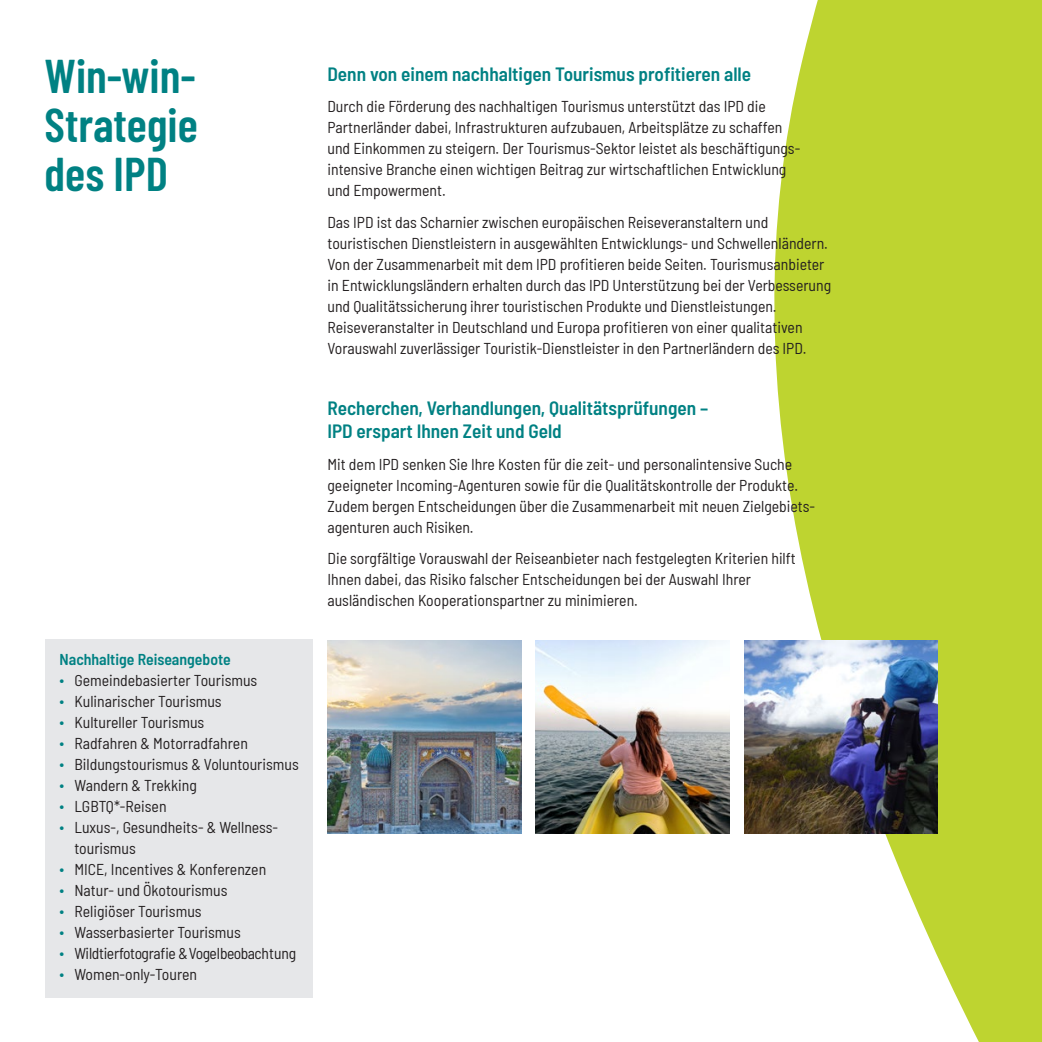
<style>
.page{position:relative;width:1042px;height:1042px;background:#fff}
.page>*{position:absolute;margin:0;border:0;box-sizing:border-box;transform-origin:0 0}
.t1{font:600 47.25px/49px "Barlow Condensed";color:#008183;text-align:justify}
.t2{font:600 semi-condensed 19.25px/22.8px "Barlow";color:#008183}
.t3{font:semi-condensed 15.75px/21px "Barlow";color:#231f20}
.t4{font:semi-condensed 15.75px "Barlow";letter-spacing:-.02em;color:#231f20}
.t5{font:600 semi-condensed 15.75px "Barlow";color:#008183}
.s1{color:#008183}
</style>
<div class="page">
<div style="left:45px;top:639px;width:268px;height:358px;background:#e6e7e9"></div>
<svg style="left:744px;top:0;width:298px;height:1042px;fill:#bed430"></svg>
<img style="left:536px;top:640px;width:193px;height:193px">
<img style="left:327px;top:640px;width:194px;height:193px">
<img style="left:744px;top:640px;width:194px;height:193px">
<h1 class="t1" style="left:45px;top:48px;width:155px">Win-win-Strategie des IPD</h1>
<p class="t5" style="left:60px;top:648px;width:173px">Nachhaltige Reiseangebote</p>
<p class="t3" style="left:60px;top:668px;width:199px"><span class="s1">∙</span> Gemeindebasierter Tourismus</p>
<p class="t3" style="left:60px;top:689px;width:164px"><span class="s1">∙</span> Kulinarischer Tourismus</p>
<p class="t3" style="left:60px;top:710px;width:146px"><span class="s1">∙</span> Kultureller Tourismus</p>
<p class="t3" style="left:60px;top:731px;width:190px"><span class="s1">∙</span> Radfahren &amp; Motorradfahren</p>
<p class="t3" style="left:60px;top:752px;width:241px"><span class="s1">∙</span> Bildungstourismus &amp; Voluntourismus</p>
<p class="t3" style="left:60px;top:773px;width:139px"><span class="s1">∙</span> Wandern &amp; Trekking</p>
<p class="t3" style="left:60px;top:794px;width:109px"><span class="s1">∙</span> LGBTQ*-Reisen</p>
<p class="t3" style="left:60px;top:815px;width:220px"><span class="s1">∙</span> Luxus-, Gesundheits- &amp; Wellness-</p>
<p class="t3" style="left:74px;top:836px;width:63px">tourismus</p>
<p class="t3" style="left:60px;top:857px;width:208px"><span class="s1">∙</span> MICE, Incentives &amp; Konferenzen</p>
<p class="t3" style="left:60px;top:878px;width:169px"><span class="s1">∙</span> Natur- und Ökotourismus</p>
<p class="t3" style="left:60px;top:899px;width:144px"><span class="s1">∙</span> Religiöser Tourismus</p>
<p class="t3" style="left:60px;top:920px;width:183px"><span class="s1">∙</span> Wasserbasierter Tourismus</p>
<p class="t4" style="left:60px;top:942px;width:238px"><span class="s1">∙</span> Wildtierfotografie &amp; Vogelbeobachtung</p>
<p class="t3" style="left:60px;top:962px;width:139px"><span class="s1">∙</span> Women-only-Touren</p>
<p class="t2" style="left:327px;top:61px;width:425px">Denn von einem nachhaltigen Tourismus profitieren alle</p>
<p class="t3" style="left:327px;top:95px;width:474px">Durch die Förderung des nachhaltigen Tourismus unterstützt das IPD die Partnerländer dabei, Infrastrukturen aufzubauen, Arbeitsplätze zu schaffen und Einkommen zu steigern. Der Tourismus-Sektor leistet als beschäftigungs&shy;intensive Branche einen wichtigen Beitrag zur wirtschaftlichen Entwicklung und Empowerment.</p>
<p class="t3" style="left:327px;top:210px;width:505px">Das IPD ist das Scharnier zwischen europäischen Reiseveranstaltern und touristischen Dienstleistern in ausgewählten Entwicklungs- und Schwellenländern.<br>Von der Zusammenarbeit mit dem IPD profitieren beide Seiten. Tourismusanbieter in Entwicklungsländern erhalten durch das IPD Unterstützung bei der Verbesserung und Qualitätssicherung ihrer touristischen Produkte und Dienstleistungen.<br>Reiseveranstalter in Deutschland und Europa profitieren von einer qualitativen Vorauswahl zuverlässiger Touristik-Dienstleister in den Partnerländern des IPD.</p>
<p class="t2" style="left:327px;top:396px;width:382px">Recherchen, Verhandlungen, Qualitätsprüfungen –<br>IPD erspart Ihnen Zeit und Geld</p>
<p class="t3" style="left:327px;top:452px;width:489px">Mit dem IPD senken Sie Ihre Kosten für die zeit- und personalintensive Suche geeigneter Incoming-Agenturen sowie für die Qualitätskontrolle der Produkte.<br>Zudem bergen Entscheidungen über die Zusammenarbeit mit neuen Zielgebiets&shy;agenturen auch Risiken.</p>
<p class="t3" style="left:327px;top:547px;width:470px">Die sorgfältige Vorauswahl der Reiseanbieter nach festgelegten Kriterien hilft<br>Ihnen dabei, das Risiko falscher Entscheidungen bei der Auswahl Ihrer ausländischen Kooperationspartner zu minimieren.</p>
</div>
